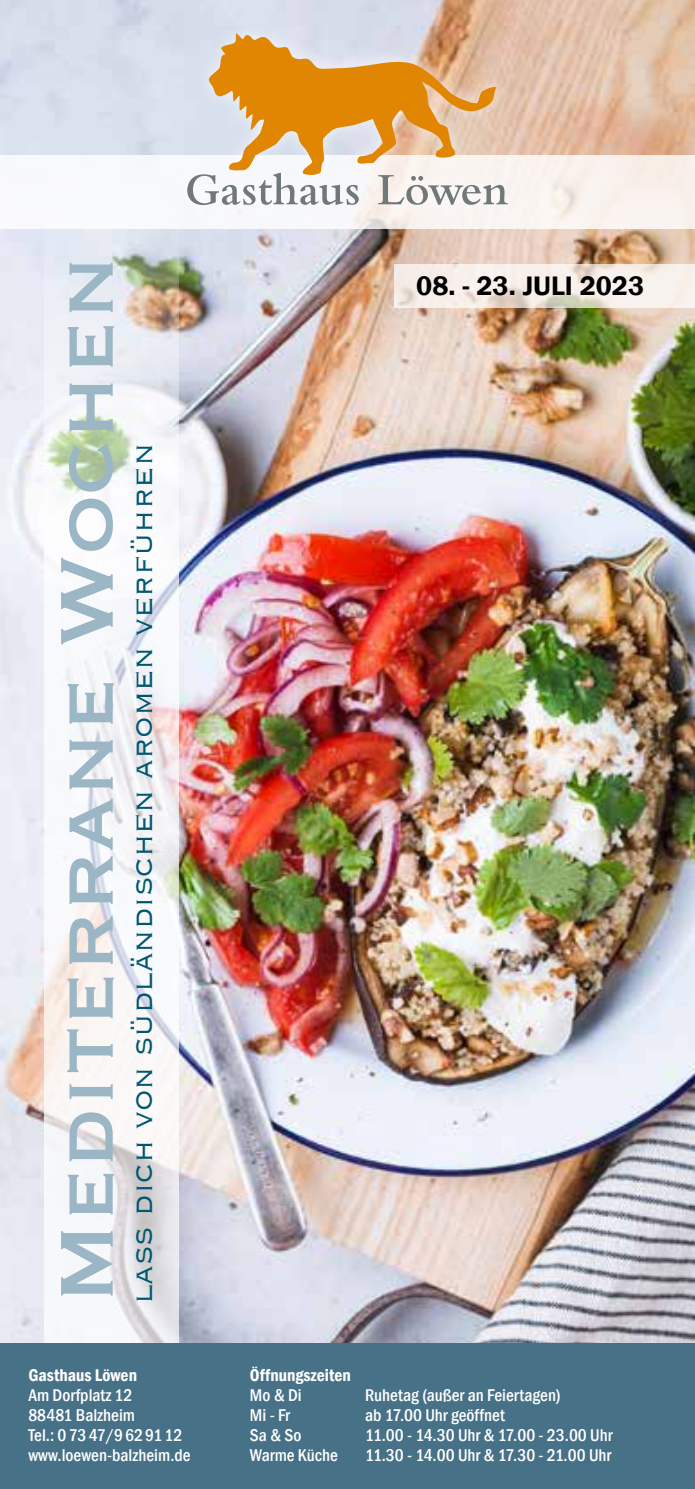
<style>
.page{position:relative;width:695px;height:1489px;background:#fff}
.page>*{position:absolute;margin:0;border:0;box-sizing:border-box;transform-origin:0 0}
.t1{font:98px "Copperplate";color:#9bb6c4}
.t2{font:300 35px "Copperplate";color:#005770}
.t3{font:600 27.5px "Franklin Gothic";color:#000}
.t4{font:500 condensed 17.5px/20px "Franklin Gothic";color:#fff}
.t5{font:600 condensed 17.5px "Franklin Gothic";color:#fff}
</style>
<div class="page">
<img style="left:0;top:0;width:694px;height:1342px">
<svg style="left:44px;top:229px;width:135px;height:1113px;fill:#f7f6f8"></svg>
<div style="left:0;top:1342px;width:694px;height:146px;background:#477187"></div>
<svg style="left:394px;top:263px;width:300px;height:44px;background:#f2eae3"></svg>
<div style="left:0;top:155px;width:694px;height:74px;background:linear-gradient(to right,#f7faff,#f8efe9)"></div>
<div style="left:172px;top:19px;width:349px;height:202px;background:#fff;opacity:.75"></div>
<svg style="left:187px;top:33px;width:320px;height:172px"></svg>
<h1 class="t1" style="left:22px;top:1303px;width:1050px;rotate:-90deg">Mediterrane Wochen</h1>
<h2 class="t2" style="left:120px;top:1303px;width:862px;rotate:-90deg">lass dich von südländischen aromen verführen</h2>
<p class="t5" style="left:28px;top:1363px;width:110px">Gasthaus Löwen</p>
<p class="t4" style="left:28px;top:1384px;width:164px">Am Dorfplatz 12<br>88481 Balzheim<br>Tel.: 07347/9629112 www.loewen-balzheim.de</p>
<h3 class="t3" style="left:416px;top:269px;width:229px">08. - 23. JULI 2023</h3>
<p class="t5" style="left:250px;top:1363px;width:102px">Öffnungszeiten</p>
<p class="t4" style="left:250px;top:1384px;width:53px">Mo &amp; Di</p>
<p class="t4" style="left:365px;top:1384px;width:197px">Ruhetag (außer an Feiertagen)</p>
<p class="t4" style="left:250px;top:1404px;width:41px">Mi - Fr</p>
<p class="t4" style="left:365px;top:1404px;width:141px">ab 17.00 Uhr geöffnet</p>
<p class="t4" style="left:250px;top:1424px;width:53px">Sa &amp; So</p>
<p class="t4" style="left:365px;top:1424px;width:249px">11.00 - 14.30 Uhr &amp; 17.00 - 23.00 Uhr</p>
<p class="t4" style="left:250px;top:1444px;width:90px">Warme Küche</p>
<p class="t4" style="left:365px;top:1444px;width:248px">11.30 - 14.00 Uhr &amp; 17.30 - 21.00 Uhr</p>
</div>
